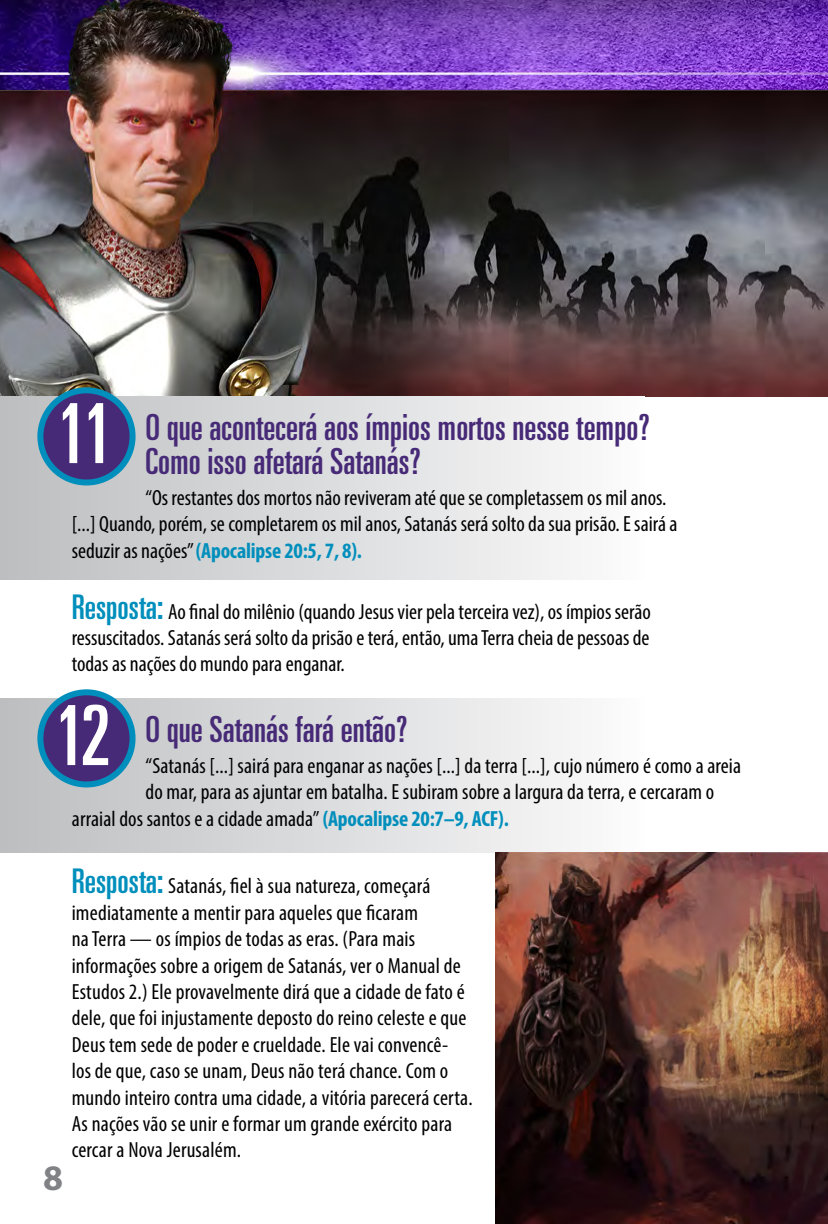
<style>
.page{position:relative;width:828px;height:1224px;background:#fff}
.page>*{position:absolute;margin:0;border:0;box-sizing:border-box;transform-origin:0 0}
.t1{font:ultra-condensed 83px "Univers";color:#fff}
.t2{font:ultra-condensed 36px/34px "Univers";color:#472a77}
.t3{font:700 36px "Myriad Pro";color:#808285}
.t4{font:condensed 22px/26.4px "Myriad Pro";letter-spacing:.005em;color:#000}
.s1{font-weight:700;color:#008fbc}
.s2{font-family:"Univers";font-stretch:ultra-condensed;font-size:34px;color:#008fbc}
</style>
<div class="page">
<img style="left:0;top:0;width:828px;height:396px">
<div style="left:0;top:698px;width:644px;height:154px;background:linear-gradient(to right,#b8bdc0,#fdfcfc)"></div>
<div style="left:40px;top:692px;width:93px;height:92px;background:#472a77;border-radius:50%"></div>
<div style="left:37px;top:689px;width:99px;height:98px;border:6px solid #008fbc;border-radius:50%"></div>
<div style="left:0;top:396px;width:644px;height:184px;background:linear-gradient(to right,#b9bdc0,#fdfcfc)"></div>
<div style="left:40px;top:390px;width:93px;height:93px;background:#472a77;border-radius:50%"></div>
<div style="left:37px;top:387px;width:99px;height:99px;border:6px solid #008fbc;border-radius:50%"></div>
<img style="left:495px;top:852px;width:333px;height:372px">
<h1 class="t1" style="left:56px;top:386px;width:58px">11</h1>
<h2 class="t2" style="left:146px;top:410px;width:506px">O que acontecerá aos ímpios mortos nesse tempo?<br>Como isso afetará Satanás?</h2>
<p class="t4" style="left:72px;top:484px;width:607px;text-indent:74px">“Os restantes dos mortos não reviveram até que se completassem os mil anos. [...] Quando, porém, se completarem os mil anos, Satanás será solto da sua prisão. E sairá a seduzir as nações” <span class="s1">(Apocalipse 20:5, 7, 8).</span></p>
<p class="t4" style="left:72px;top:598px;width:581px;text-align:justify"><span class="s2">Resposta:</span> Ao final do milênio (quando Jesus vier pela terceira vez), os ímpios serão ressuscitados. Satanás será solto da prisão e terá, então, uma Terra cheia de pessoas de todas as nações do mundo para enganar.</p>
<h1 class="t1" style="left:54px;top:688px;width:58px">12</h1>
<h2 class="t2" style="left:146px;top:712px;width:263px">O que Satanás fará então?</h2>
<p class="t4" style="left:146px;top:752px;width:597px">“Satanás [...] sairá para enganar as nações [...] da terra [...], cujo número é como a areia</p>
<p class="t4" style="left:146px;top:779px;width:570px">do mar, para as ajuntar em batalha. E subiram sobre a largura da terra, e cercaram o</p>
<p class="t4" style="left:72px;top:805px;width:438px">arraial dos santos e a cidade amada” <span class="s1">(Apocalipse 20:7–9, ACF).</span></p>
<h2 class="t3" style="left:43px;top:1155px;width:21px">8</h2>
<p class="t4" style="left:72px;top:873px;width:403px"><span class="s2">Resposta:</span> Satanás, fiel à sua natureza, começará imediatamente a mentir para aqueles que ficaram<br>na Terra — os ímpios de todas as eras. (Para mais informações sobre a origem de Satanás, ver o Manual de Estudos 2.) Ele provavelmente dirá que a cidade de fato é dele, que foi injustamente deposto do reino celeste e que Deus tem sede de poder e crueldade. Ele vai convencê&shy;los de que, caso se unam, Deus não terá chance. Com o mundo inteiro contra uma cidade, a vitória parecerá certa.<br>As nações vão se unir e formar um grande exército para cercar a Nova Jerusalém.</p>
</div>
